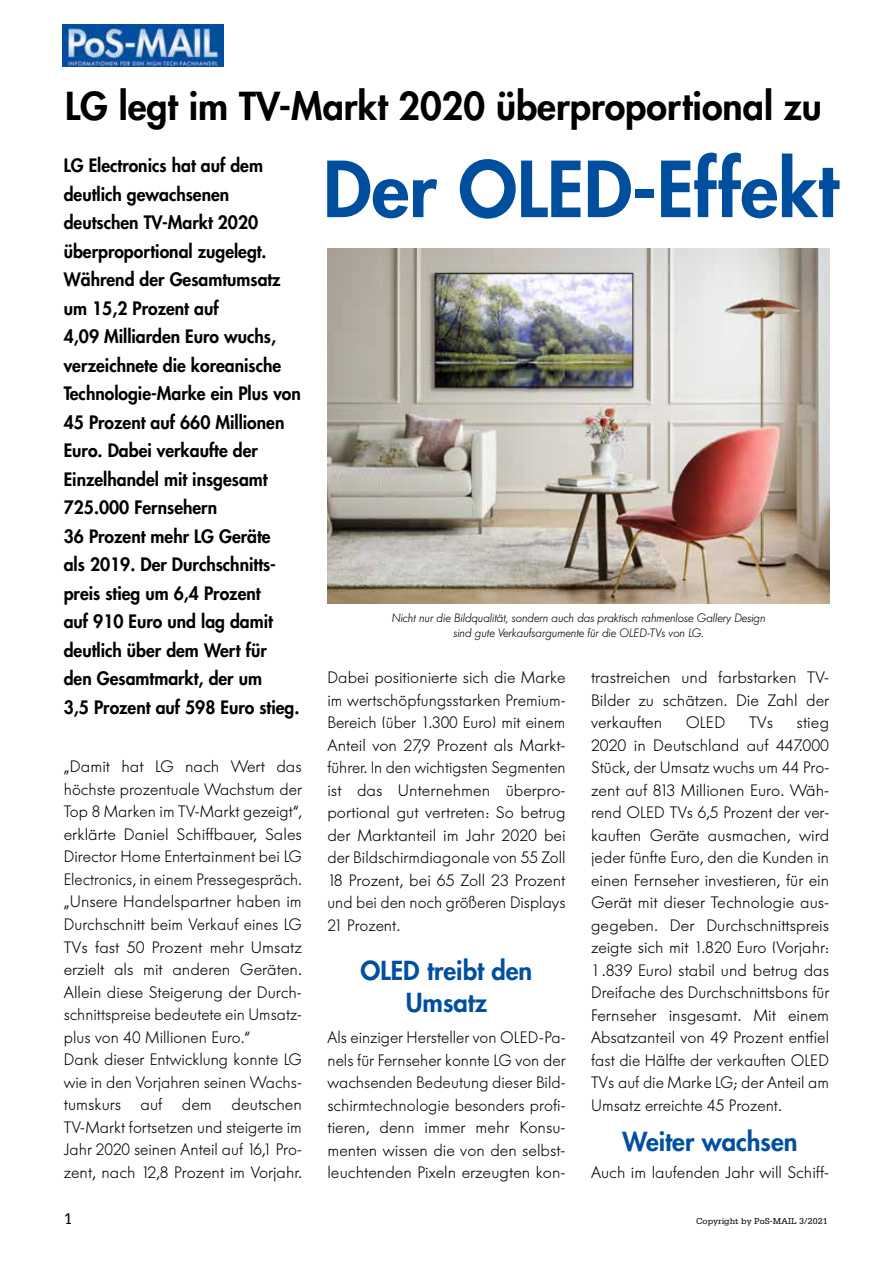
<style>
.page{position:relative;width:893px;height:1263px;background:#fff}
.page>*{position:absolute;margin:0;border:0;box-sizing:border-box;transform-origin:0 0}
.t1{font:800 75px "Futura";color:#004f9f}
.t2{font:800 37.5px "Futura";color:#000}
.t3{font:800 25.5px/32.2px "Futura";color:#004f9f;text-align:center}
.t4{font:800 18px/28.5px "Futura";color:#000}
.t5{font:300 16.5px/22.5px "Futura BQ";color:#000;text-align:justify}
.t6{font:16.5px "Serifa";color:#000}
.t7{font:italic 300 12px/15px "Futura BQ";color:#000;text-align:center}
.t8{font:9px "Serifa";color:#000}
</style>
<div class="page">
<img style="left:63px;top:25px;width:160px;height:42px">
<img style="left:327px;top:249px;width:502px;height:354px">
<h2 class="t2" style="left:65px;top:81px;width:758px">LG legt im TV-Markt 2020 überproportional zu</h2>
<h1 class="t1" style="left:323px;top:139px;width:516px">Der OLED-Effekt</h1>
<p class="t4" style="left:64px;top:151px;width:239px">LG Electronics hat auf dem deutlich gewachsenen deutschen TV-Markt 2020 überproportional zugelegt.<br>Während der Gesamtumsatz um 15,2 Prozent auf<br>4,09 Milliarden Euro wuchs, verzeichnete die koreanische<br>Technologie-Marke ein Plus von<br>45 Prozent auf 660 Millionen<br>Euro. Dabei verkaufte der<br>Einzelhandel mit insgesamt<br>725.000 Fernsehern<br>36 Prozent mehr LG Geräte<br>als 2019. Der Durchschnitts&shy;preis stieg um 6,4 Prozent<br>auf 910 Euro und lag damit deutlich über dem Wert für<br>den Gesamtmarkt, der um<br>3,5 Prozent auf 598 Euro stieg.</p>
<p class="t7" style="left:391px;top:610px;width:375px">Nicht nur die Bildqualität, sondern auch das praktisch rahmenlose Gallery Design sind gute Verkaufsargumente für die OLED-TVs von LG.</p>
<p class="t5" style="left:591px;top:666px;width:240px">trastreichen und farbstarken TV-Bilder zu schätzen. Die Zahl der verkauften</p>
<p class="t5" style="left:327px;top:666px;width:240px">Dabei positionierte sich die Marke im wertschöpfungsstarken Premium-Bereich (über 1.300 Euro) mit einem Anteil von 27,9 Prozent als Markt&shy;führer. In den wichtigsten Segmenten ist das Unternehmen überpro&shy;portional gut vertreten: So betrug der Marktanteil im Jahr 2020 bei der Bildschirmdiagonale von 55 Zoll 18 Prozent, bei 65 Zoll 23 Prozent und bei den noch größeren Displays 21 Prozent.</p>
<h3 class="t3" style="left:361px;top:954px;width:173px">OLED treibt den<br>Umsatz</h3>
<p class="t5" style="left:327px;top:1026px;width:240px">Als einziger Hersteller von OLED-Pa&shy;nels für Fernseher konnte LG von der wachsenden Bedeutung dieser Bild&shy;schirmtechnologie besonders profi&shy;tieren, denn immer mehr Konsu&shy;menten wissen die von den selbst&shy;leuchtenden Pixeln erzeugten kon-</p>
<p class="t5" style="left:686px;top:711px;width:41px">OLED</p>
<p class="t5" style="left:749px;top:711px;width:26px">TVs</p>
<p class="t5" style="left:591px;top:711px;width:240px;text-indent:206px">stieg 2020 in Deutschland auf 447.000<br>Stück, der Umsatz wuchs um 44 Pro&shy;zent auf 813 Millionen Euro. Wäh&shy;rend OLED TVs 6,5 Prozent der ver&shy;kauften Geräte ausmachen, wird jeder fünfte Euro, den die Kunden in einen Fernseher investieren, für ein Gerät mit dieser Technologie aus&shy;gegeben. Der Durchschnittspreis zeigte sich mit 1.820 Euro (Vorjahr:<br>1 .839 Euro) stabil und betrug das Dreifache des Durchschnittsbons für Fernseher insgesamt. Mit einem Absatzanteil von 49 Prozent entfiel fast die Hälfte der verkauften OLED TVs auf die Marke LG; der Anteil am Umsatz erreichte 45 Prozent.</p>
<h3 class="t3" style="left:623px;top:1125px;width:176px">Weiter wachsen</h3>
<p class="t5" style="left:591px;top:1161px;width:240px">Auch im laufenden Jahr will Schiff-</p>
<p class="t5" style="left:64px;top:756px;width:240px;text-align:left">„Damit hat LG nach Wert das höchste prozentuale Wachstum der Top 8 Marken im TV-Markt gezeigt“, erklärte Daniel Schiffbauer, Sales Director Home Entertainment bei LG Electronics, in einem Pressegespräch. „Unsere Handelspartner haben im Durchschnitt beim Verkauf eines LG TVs fast 50 Prozent mehr Umsatz erzielt als mit anderen Geräten.<br>Allein diese Steigerung der Durch&shy;schnittspreise bedeutete ein Umsatz&shy;plus von 40 Millionen Euro.“<br>Dank dieser Entwicklung konnte LG wie in den Vorjahren seinen Wachs&shy;tumskurs auf dem deutschen TV-Markt fortsetzen und steigerte im Jahr 2020 seinen Anteil auf 16,1 Pro&shy;zent, nach 12,8 Prozent im Vorjahr.</p>
<p class="t6" style="left:64px;top:1210px;width:11px">1</p>
<p class="t8" style="left:696px;top:1216px;width:133px">Copyright by PoS-MAIL 3/2021</p>
</div>
